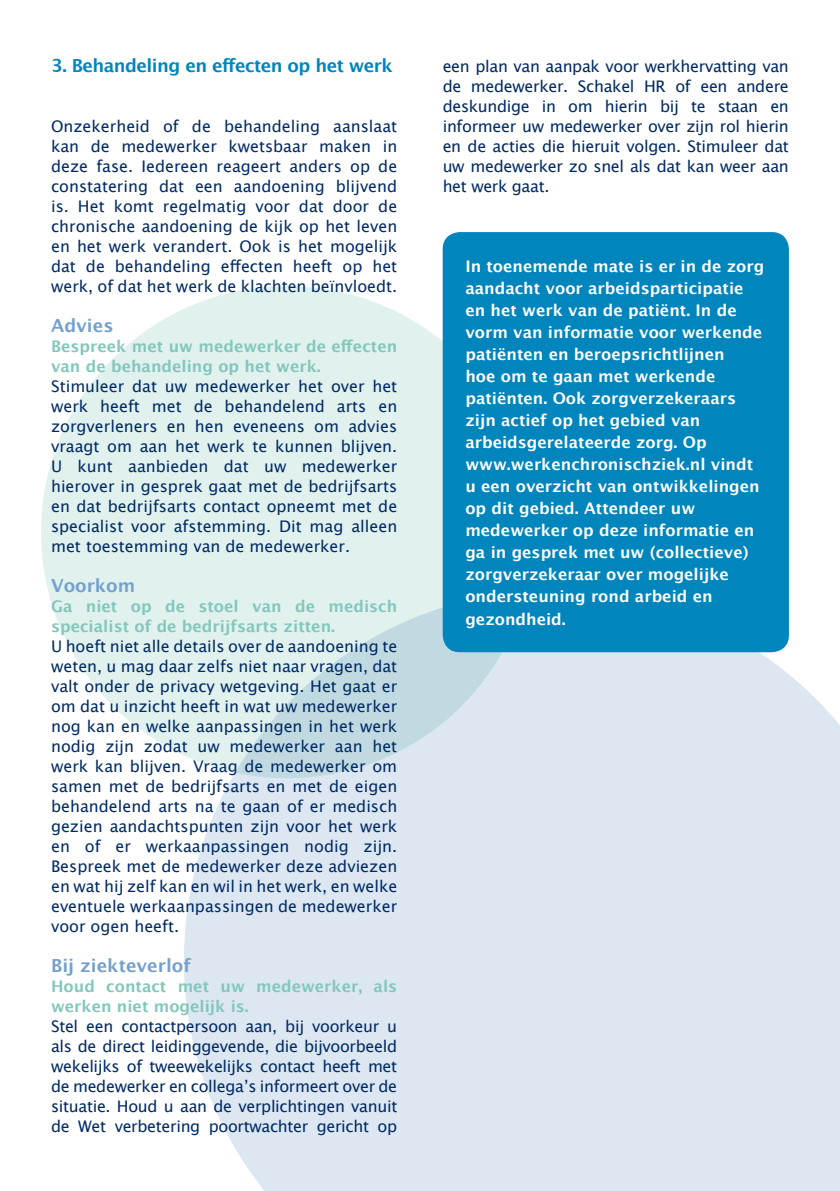
<style>
.page{position:relative;width:840px;height:1191px;background:#fff}
.page>*{position:absolute;margin:0;border:0;box-sizing:border-box;transform-origin:0 0}
.t1{font:700 18px "Lucida Grande";letter-spacing:-.03em;color:#0085bd}
.t2{font:700 18px "Lucida Grande";color:#73a0ce}
.t3{font:16px/20px "Lucida Grande";color:#002a64;text-align:justify}
.t4{font:700 16px/22px "Lucida Grande";color:#fff}
.t5{font:700 16px/20px "Lucida Grande";color:#82c7bb}
</style>
<div class="page">
<div style="left:184px;top:590px;width:655px;height:601px;background:#dce7f2"></div>
<svg style="left:41px;top:286px;width:492px;height:492px;background:#dbeeec"></svg>
<div style="left:442px;top:232px;width:346px;height:420px;background:#0085bd;border-radius:17px"></div>
<p class="t1" style="left:51px;top:51px;width:343px">3. Behandeling en effecten op het werk</p>
<p class="t3" style="left:51px;top:116px;width:347px">Onzekerheid of de behandeling aanslaat kan de medewerker kwetsbaar maken in deze fase. Iedereen reageert anders op de constatering dat een aandoening blijvend is. Het komt regelmatig voor dat door de chronische aandoening de kijk op het leven en het werk verandert. Ook is het mogelijk dat de behandeling effecten heeft op het werk, of dat het werk de klachten beïnvloedt.</p>
<p class="t2" style="left:51px;top:311px;width:64px">Advies</p>
<p class="t5" style="left:51px;top:336px;width:347px">Bespreek met uw medewerker de effecten van de behandeling op het werk.</p>
<p class="t3" style="left:51px;top:376px;width:347px">Stimuleer dat uw medewerker het over het werk heeft met de behandelend arts en zorgverleners en hen eveneens om advies vraagt om aan het werk te kunnen blijven.<br>U kunt aanbieden dat uw medewerker hierover in gesprek gaat met de bedrijfsarts en dat bedrijfsarts contact opneemt met de specialist voor afstemming. Dit mag alleen met toestemming van de medewerker.</p>
<p class="t2" style="left:51px;top:571px;width:86px">Voorkom</p>
<p class="t5" style="left:51px;top:596px;width:347px">Ga niet op de stoel van de medisch specialist of de bedrijfsarts zitten.</p>
<p class="t3" style="left:51px;top:636px;width:347px">U hoeft niet alle details over de aandoening te weten, u mag daar zelfs niet naar vragen, dat valt onder de privacy wetgeving. Het gaat er om dat u inzicht heeft in wat uw medewerker nog kan en welke aanpassingen in het werk nodig zijn zodat uw medewerker aan het werk kan blijven. Vraag de medewerker om samen met de bedrijfsarts en met de eigen behandelend arts na te gaan of er medisch gezien aandachtspunten zijn voor het werk en of er werkaanpassingen nodig zijn.<br>Bespreek met de medewerker deze adviezen en wat hij zelf kan en wil in het werk, en welke eventuele werkaanpassingen de medewerker voor ogen heeft.</p>
<p class="t2" style="left:51px;top:951px;width:141px">Bij ziekteverlof</p>
<p class="t5" style="left:51px;top:976px;width:347px">Houd contact met uw medewerker, als werken niet mogelijk is.</p>
<p class="t3" style="left:51px;top:1016px;width:347px">Stel een contactpersoon aan, bij voorkeur u als de direct leidinggevende, die bijvoorbeeld wekelijks of tweewekelijks contact heeft met de medewerker en collega’s informeert over de situatie. Houd u aan de verplichtingen vanuit de Wet verbetering poortwachter gericht op</p>
<p class="t3" style="left:442px;top:56px;width:347px">een plan van aanpak voor werkhervatting van de medewerker. Schakel HR of een andere deskundige in om hierin bij te staan en informeer uw medewerker over zijn rol hierin en de acties die hieruit volgen. Stimuleer dat uw medewerker zo snel als dat kan weer aan het werk gaat.</p>
<p class="t4" style="left:465px;top:255px;width:300px">In toenemende mate is er in de zorg aandacht voor arbeidsparticipatie en het werk van de patiënt. In de vorm van informatie voor werkende patiënten en beroepsrichtlijnen<br>hoe om te gaan met werkende patiënten. Ook zorgverzekeraars zijn actief op het gebied van arbeidsgerelateerde zorg. Op www.werkenchronischziek.nl vindt u een overzicht van ontwikkelingen op dit gebied. Attendeer uw medewerker op deze informatie en ga in gesprek met uw (collectieve) zorgverzekeraar over mogelijke ondersteuning rond arbeid en gezondheid.</p>
</div>
